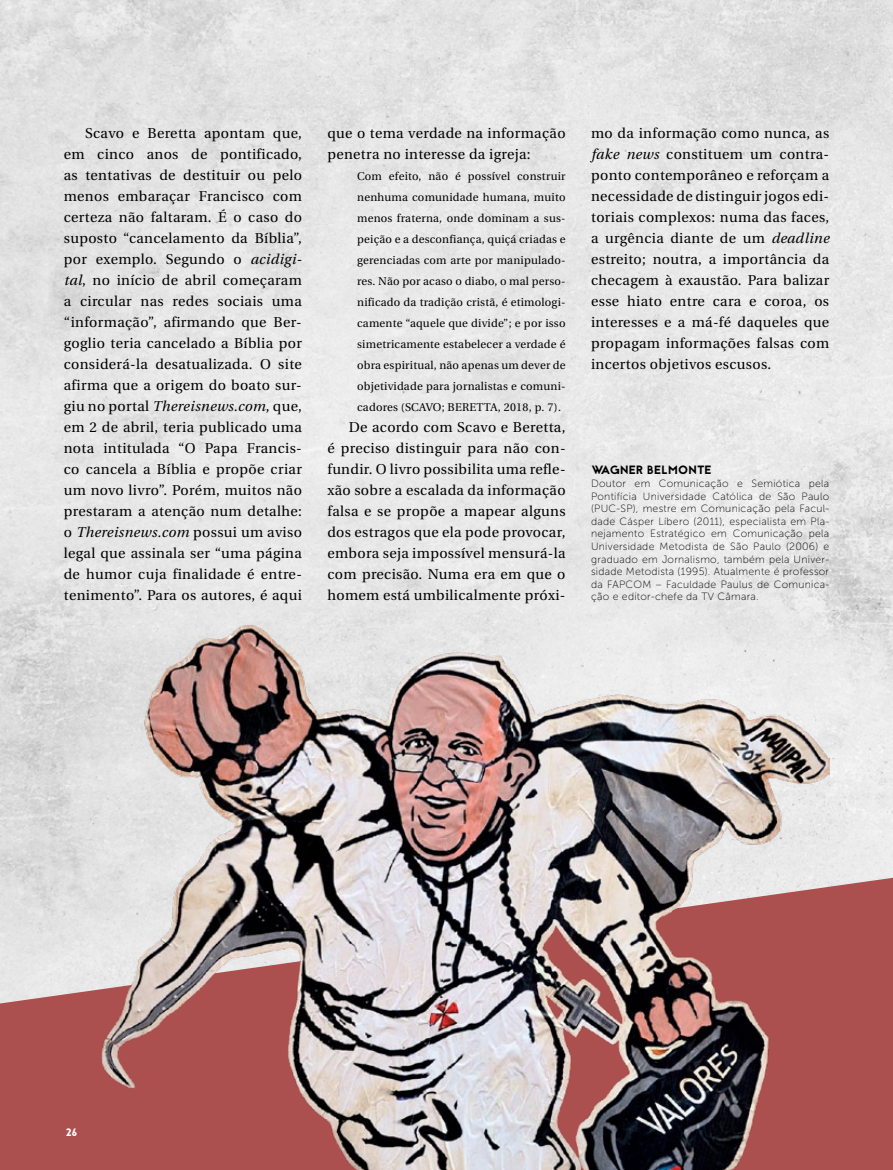
<style>
.page{position:relative;width:893px;height:1170px;background:#fff}
.page>*{position:absolute;margin:0;border:0;box-sizing:border-box;transform-origin:0 0}
.t1{font:14.25px/21px "Heuristica";letter-spacing:.025em;color:#000;text-align:justify}
.t2{font:12px "Jaapokki";letter-spacing:.02em;color:#000}
.t3{font:11.25px/21px "Heuristica";letter-spacing:.02em;color:#000;text-align:justify}
.t4{font:10.5px/12.6px "Museo Sans 100";letter-spacing:.025em;color:#000;text-align:justify}
.t5{font:900 10.5px "Lovelo";color:#fff}
.s1{font-style:italic}
</style>
<div class="page">
<img style="left:0;top:0;width:893px;height:877px">
<svg style="left:0;top:877px;width:893px;height:292px;background:#b97473"></svg>
<img style="left:85px;top:597px;width:744px;height:572px">
<p class="t1" style="left:64px;top:123px;width:240px;text-indent:21px">Scavo e Beretta apontam que, em cinco anos de pontificado, as tentativas de destituir ou pelo menos embaraçar Francisco com certeza não faltaram. É o caso do suposto “cancelamento da Bíblia”, por exemplo. Segundo o <span class="s1">acidigi&shy;tal</span>, no início de abril começaram a circular nas redes sociais uma “informação”, afirmando que Ber&shy;goglio teria cancelado a Bíblia por considerá-la desatualizada. O site afirma que a origem do boato sur&shy;giu no portal <span class="s1">Thereisnews.com</span>, que, em 2 de abril, teria publicado uma nota intitulada “O Papa Francis&shy;co cancela a Bíblia e propõe criar um novo livro”. Porém, muitos não prestaram a atenção num detalhe: o <span class="s1">Thereisnews.com</span> possui um aviso legal que assinala ser “uma página de humor cuja finalidade é entre&shy;tenimento”. Para os autores, é aqui</p>
<p class="t1" style="left:327px;top:123px;width:240px">que o tema verdade na informação penetra no interesse da igreja:</p>
<p class="t3" style="left:357px;top:166px;width:210px">Com efeito, não é possível construir nenhuma comunidade humana, muito menos fraterna, onde dominam a sus&shy;peição e a desconfiança, quiçá criadas e gerenciadas com arte por manipulado&shy;res. Não por acaso o diabo, o mal perso&shy;nificado da tradição cristã, é etimologi&shy;camente “aquele que divide”; e por isso simetricamente estabelecer a verdade é obra espiritual, não apenas um dever de objetividade para jornalistas e comuni&shy;cadores (SCAVO; BERETTA, 2018, p. 7).</p>
<p class="t1" style="left:327px;top:417px;width:240px;text-indent:21px">De acordo com Scavo e Beretta, é preciso distinguir para não con&shy;fundir. O livro possibilita uma refle&shy;xão sobre a escalada da informação falsa e se propõe a mapear alguns dos estragos que ela pode provocar, embora seja impossível mensurá-la com precisão. Numa era em que o homem está umbilicalmente próxi-</p>
<p class="t1" style="left:591px;top:123px;width:240px">mo da informação como nunca, as <span class="s1">fake news</span> constituem um contra&shy;ponto contemporâneo e reforçam a necessidade de distinguir jogos edi&shy;toriais complexos: numa das faces, a urgência diante de um <span class="s1">deadline </span>estreito; noutra, a importância da checagem à exaustão. Para balizar esse hiato entre cara e coroa, os interesses e a má-fé daqueles que propagam informações falsas com incertos objetivos escusos.</p>
<p class="t2" style="left:591px;top:461px;width:122px">WAGNER BELMONTE</p>
<p class="t4" style="left:591px;top:477px;width:240px">Doutor em Comunicação e Semiótica pela Pontifícia Universidade Católica de São Paulo (PUC-SP), mestre em Comunicação pela Facul&shy;dade Cásper Líbero (2011), especialista em Pla&shy;nejamento Estratégico em Comunicação pela Universidade Metodista de São Paulo (2006) e graduado em Jornalismo, também pela Univer&shy;sidade Metodista (1995). Atualmente é professor da FAPCOM – Faculdade Paulus de Comunica&shy;ção e editor-chefe da TV Câmara.</p>
<p class="t5" style="left:66px;top:1125px;width:12px">26</p>
</div>
